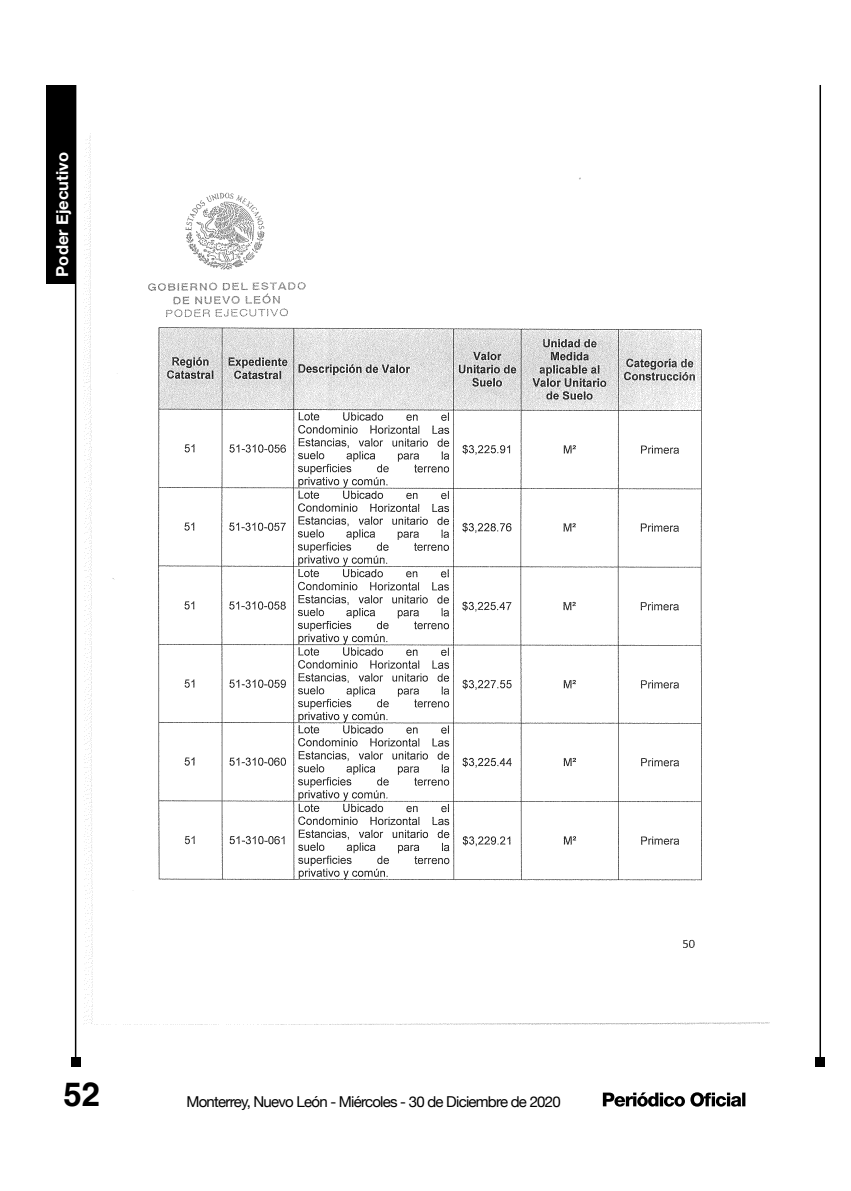
<style>
.page{position:relative;width:851px;height:1191px;background:#fff}
.page>*{position:absolute;margin:0;border:0;box-sizing:border-box;transform-origin:0 0}
.t1{font:700 33px "Helvetica";color:#000}
.t2{font:700 16.5px "Helvetica Neue";color:#fff}
.t3{font:15px "Helvetica Neue";letter-spacing:-.05em;color:#000}
</style>
<div class="page">
<hr style="left:75px;top:85px;width:1px;height:977px;background:#000">
<div style="left:71px;top:1057px;width:9px;height:10px;background:#000"></div>
<hr style="left:819px;top:85px;width:1px;height:977px;background:#000">
<div style="left:814px;top:1057px;width:10px;height:10px;background:#000"></div>
<div style="left:46px;top:85px;width:30px;height:198px;background:#000"></div>
<svg style="left:602px;top:1092px;width:143px;height:14px"></svg>
<img style="left:83px;top:133px;width:686px;height:891px">
<p class="t2" style="left:52px;top:276px;width:126px;rotate:-90deg">Poder Ejecutivo</p>
<h1 class="t1" style="left:63px;top:1074px;width:38px">52</h1>
<p class="t3" style="left:186px;top:1092px;width:376px">Monterrey, Nuevo León - Miércoles - 30 de Diciembre de 2020</p>
</div>
